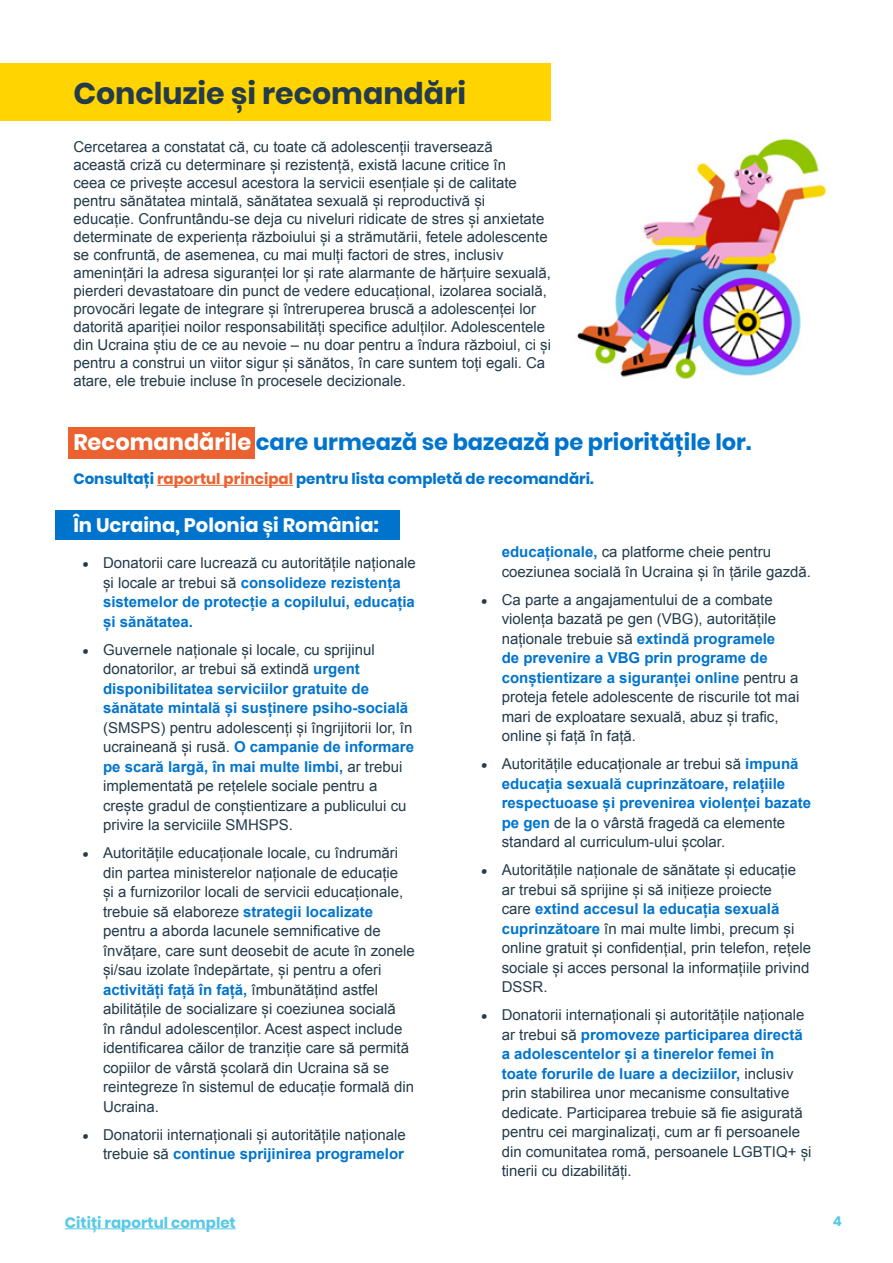
<style>
.page{position:relative;width:893px;height:1263px;background:#fff}
.page>*{position:absolute;margin:0;border:0;box-sizing:border-box;transform-origin:0 0}
.t1{font:700 30px "Poppins";color:#233b4a}
.t2{font:700 22.5px "Poppins";color:#0074cc}
.t3{font:700 19.5px "Poppins";color:#fff}
.t4{font:15px/19.5px "Arial";color:#233b4a}
.t5{font:700 15px/19.5px "Arial";color:#0074cc}
.t6{font:700 15px "Poppins";color:#0074cc}
.t7{font:700 15px "Poppins";color:#5ac9e6}
.t8{font:700 13.5px "Poppins";color:#5ac9e6}
.s1{color:#fff}
.s2{color:#eb612f}
.s3{font-family:"Pacifico";font-weight:400;color:#233b4a}
.s4{font-weight:400;color:#233b4a}
.s5{font-weight:700;color:#0074cc}
.s6{font-family:"Pacifico"}
</style>
<div class="page">
<hr style="left:65px;top:1228px;width:171px;height:1px;background:#5ac9e6">
<div style="left:0;top:64px;width:551px;height:57px;background:#ffd400"></div>
<img style="left:577px;top:138px;width:251px;height:241px">
<div style="left:55px;top:510px;width:345px;height:30px;background:#0074cc"></div>
<div style="left:68px;top:427px;width:186px;height:32px;background:#eb612f"></div>
<hr style="left:157px;top:485px;width:136px;height:1px;background:#eb612f">
<h1 class="t1" style="left:73px;top:76px;width:394px">Concluzie și recomandări</h1>
<p class="t4" style="left:73px;top:138px;width:479px;line-height:18px">Cercetarea a constatat că, cu toate că adolescenții traversează<br>această criză cu determinare și rezistență, există lacune critice în<br>ceea ce privește accesul acestora la servicii esențiale și de calitate pentru sănătatea mintală, sănătatea sexuală și reproductivă și<br>educație. Confruntându-se deja cu niveluri ridicate de stres și anxietate determinate de experiența războiului și a strămutării, fetele adolescente se confruntă, de asemenea, cu mai mulți factori de stres, inclusiv amenințări la adresa siguranței lor și rate alarmante de hărțuire sexuală, pierderi devastatoare din punct de vedere educațional, izolarea socială, provocări legate de integrare și întreruperea bruscă a adolescenței lor datorită apariției noilor responsabilități specifice adulților. Adolescentele din Ucraina știu de ce au nevoie – nu doar pentru a îndura războiul, ci și pentru a construi un viitor sigur și sănătos, în care suntem toți egali. Ca atare, ele trebuie incluse în procesele decizionale.</p>
<h2 class="t2" style="left:73px;top:429px;width:679px"><span class="s1">Recomandările</span> care urmează se bazează pe prioritățile lor.</h2>
<p class="t6" style="left:73px;top:470px;width:522px">Consultați <span class="s2">raportul principal</span> pentru lista completă de recomandări.</p>
<h3 class="t3" style="left:73px;top:514px;width:307px">În Ucraina, Polonia și România:</h3>
<p class="t5" style="left:103px;top:554px;width:314px;text-indent:-21px"><span class="s3">•</span> <span class="s4">Donatorii care lucrează cu autoritățile naționale și locale ar trebui să</span> consolideze rezistența sistemelor de protecție a copilului, educația și sănătatea.</p>
<p class="t5" style="left:103px;top:640px;width:307px;text-indent:-21px"><span class="s3">•</span> <span class="s4">Guvernele naționale și locale, cu sprijinul donatorilor, ar trebui să extindă</span> urgent disponibilitatea serviciilor gratuite de sănătate mintală și susținere psiho-socială</p>
<p class="t4" style="left:103px;top:718px;width:312px">(SMSPS) pentru adolescenți și îngrijitorii lor, în ucraineană și rusă. <span class="s5">O campanie de informare pe scară largă, în mai multe limbi,</span> ar trebui implementată pe rețelele sociale pentru a crește gradul de conștientizare a publicului cu privire la serviciile SMHSPS.</p>
<p class="t4" style="left:103px;top:843px;width:313px;text-indent:-21px"><span class="s6">•</span> Autoritățile educaționale locale, cu îndrumări din partea ministerelor naționale de educație<br>și a furnizorilor locali de servicii educaționale, trebuie să elaboreze <span class="s5">strategii localizate </span>pentru a aborda lacunele semnificative de învățare, care sunt deosebit de acute în zonele și/sau izolate îndepărtate, și pentru a oferi <span class="s5">activități față în față,</span> îmbunătățind astfel abilitățile de socializare și coeziunea socială<br>în rândul adolescenților. Acest aspect include identificarea căilor de tranziție care să permită copiilor de vârstă școlară din Ucraina să se reintegreze în sistemul de educație formală din Ucraina.</p>
<p class="t4" style="left:82px;top:1125px;width:325px;text-align:right"><span class="s6">•</span> Donatorii internaționali și autoritățile naționale trebuie să <span class="s5">continue sprijinirea programelor</span></p>
<p class="t4" style="left:502px;top:542px;width:311px"><span class="s5">educaționale,</span> ca platforme cheie pentru coeziunea socială în Ucraina și în țările gazdă.</p>
<p class="t4" style="left:502px;top:590px;width:299px;text-indent:-21px"><span class="s6">•</span> Ca parte a angajamentului de a combate violența bazată pe gen (VBG), autoritățile naționale trebuie să <span class="s5">extindă programele<br>de prevenire a VBG prin programe de conștientizare a siguranței online</span> pentru a proteja fetele adolescente de riscurile tot mai mari de exploatare sexuală, abuz și trafic, online și față în față.</p>
<p class="t4" style="left:502px;top:754px;width:311px;text-indent:-21px"><span class="s6">•</span> Autoritățile educaționale ar trebui să <span class="s5">impună educația sexuală cuprinzătoare, relațiile respectuoase și prevenirea violenței bazate pe gen</span> de la o vârstă fragedă ca elemente standard al curriculum-ului școlar.</p>
<p class="t4" style="left:502px;top:860px;width:311px;text-indent:-21px"><span class="s6">•</span> Autoritățile naționale de sănătate și educație ar trebui să sprijine și să inițieze proiecte<br>care <span class="s5">extind accesul la educația sexuală cuprinzătoare</span> în mai multe limbi, precum și online gratuit și confidențial, prin telefon, rețele sociale și acces personal la informațiile privind DSSR.</p>
<p class="t4" style="left:502px;top:1005px;width:311px;text-indent:-21px"><span class="s6">•</span> Donatorii internaționali și autoritățile naționale ar trebui să <span class="s5">promoveze participarea directă a adolescentelor și a tinerelor femei în toate forurile de luare a deciziilor,</span> inclusiv prin stabilirea unor mecanisme consultative dedicate. Participarea trebuie să fie asigurată pentru cei marginalizați, cum ar fi persoanele din comunitatea romă, persoanele LGBTIQ+ și tinerii cu dizabilități.</p>
<p class="t7" style="left:65px;top:1214px;width:172px">Citiți raportul complet</p>
<p class="t8" style="left:833px;top:1213px;width:11px">4</p>
</div>
